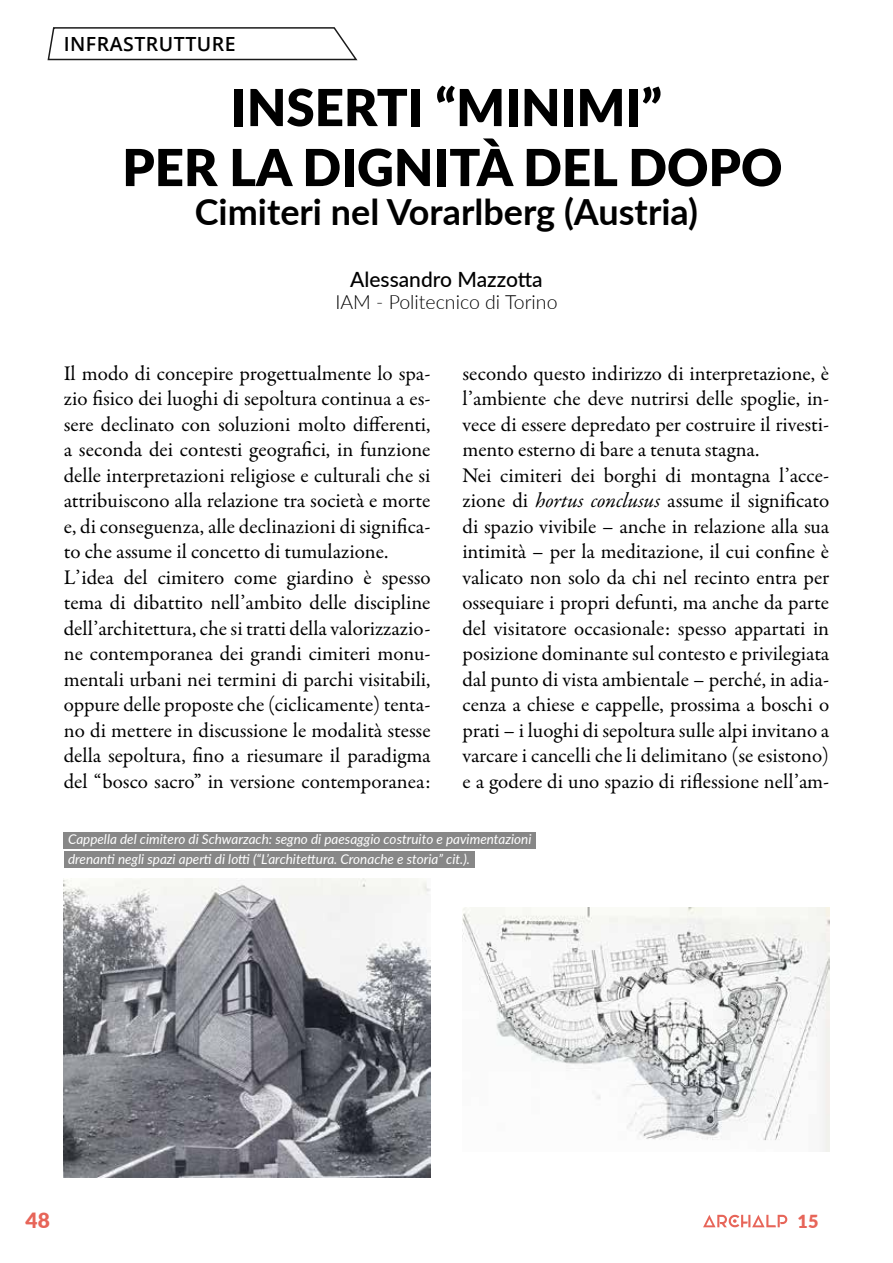
<style>
.page{position:relative;width:893px;height:1263px;background:#fff}
.page>*{position:absolute;margin:0;border:0;box-sizing:border-box;transform-origin:0 0}
.t1{font:900 51px/60px "Lato";color:#000;text-align:center}
.t2{font:700 36px "Lato";color:#000}
.t3{font:21px/25.5px "Garamond Premr Pro";color:#000}
.t4{font:500 21px "Lato";color:#000}
.t5{font:900 21px "Lato";color:#e76559}
.t6{font:300 19.5px "Lato";color:#000}
.t7{font:600 19.5px "Open Sans";letter-spacing:.025em;color:#000}
.t8{font:900 18px "Lato";color:#e76559}
.t9{font:italic 13.5px/19.5px "Lato";color:#fff}
.s1{font-style:italic}
</style>
<div class="page">
<svg style="left:703px;top:1215px;width:84px;height:12px"></svg>
<svg style="left:47px;top:27px;width:311px;height:34px"></svg>
<img style="left:64px;top:878px;width:367px;height:300px">
<img style="left:462px;top:907px;width:367px;height:244px">
<div style="left:64px;top:832px;width:472px;height:16px;background:#878787"></div>
<div style="left:64px;top:852px;width:410px;height:16px;background:#878787"></div>
<p class="t7" style="left:64px;top:30px;width:173px">INFRASTRUTTURE</p>
<h1 class="t1" style="left:122px;top:75px;width:662px">INSERTI “MINIMI”<br>PER LA DIGNITÀ DEL DOPO</h1>
<h2 class="t2" style="left:195px;top:185px;width:505px">Cimiteri nel Vorarlberg (Austria)</h2>
<p class="t4" style="left:350px;top:264px;width:194px">Alessandro Mazzotta</p>
<p class="t6" style="left:335px;top:289px;width:224px">IAM - Politecnico di Torino</p>
<p class="t3" style="left:64px;top:361px;width:368px">Il modo di concepire progettualmente lo spa&shy;zio fisico dei luoghi di sepoltura continua a es&shy;sere declinato con soluzioni molto differenti, a seconda dei contesti geografici, in funzione delle interpretazioni religiose e culturali che si attribuiscono alla relazione tra società e morte e, di conseguenza, alle declinazioni di significa&shy;to che assume il concetto di tumulazione.<br>L’idea del cimitero come giardino è spesso tema di dibattito nell’ambito delle discipline dell’architettura, che si tratti della valorizzazio&shy;ne contemporanea dei grandi cimiteri monu&shy;mentali urbani nei termini di parchi visitabili, oppure delle proposte che (ciclicamente) tenta&shy;no di mettere in discussione le modalità stesse della sepoltura, fino a riesumare il paradigma del “bosco sacro” in versione contemporanea:</p>
<p class="t3" style="left:462px;top:361px;width:368px">secondo questo indirizzo di interpretazione, è l’ambiente che deve nutrirsi delle spoglie, in&shy;vece di essere depredato per costruire il rivesti&shy;mento esterno di bare a tenuta stagna.<br>Nei cimiteri dei borghi di montagna l’acce&shy;zione di <span class="s1">hortus conclusus</span> assume il significato di spazio vivibile – anche in relazione alla sua intimità – per la meditazione, il cui confine è valicato non solo da chi nel recinto entra per ossequiare i propri defunti, ma anche da parte del visitatore occasionale: spesso appartati in posizione dominante sul contesto e privilegiata dal punto di vista ambientale – perché, in adia&shy;cenza a chiese e cappelle, prossima a boschi o prati – i luoghi di sepoltura sulle alpi invitano a varcare i cancelli che li delimitano (se esistono) e a godere di uno spazio di riflessione nell’am-</p>
<p class="t9" style="left:68px;top:829px;width:465px">Cappella del cimitero di Schwarzach: segno di paesaggio costruito e pavimentazioni drenanti negli spazi aperti di lotti (“L’architettura. Cronache e storia” cit.).</p>
<p class="t5" style="left:26px;top:1204px;width:26px">48</p>
<p class="t8" style="left:798px;top:1208px;width:23px">15</p>
</div>
